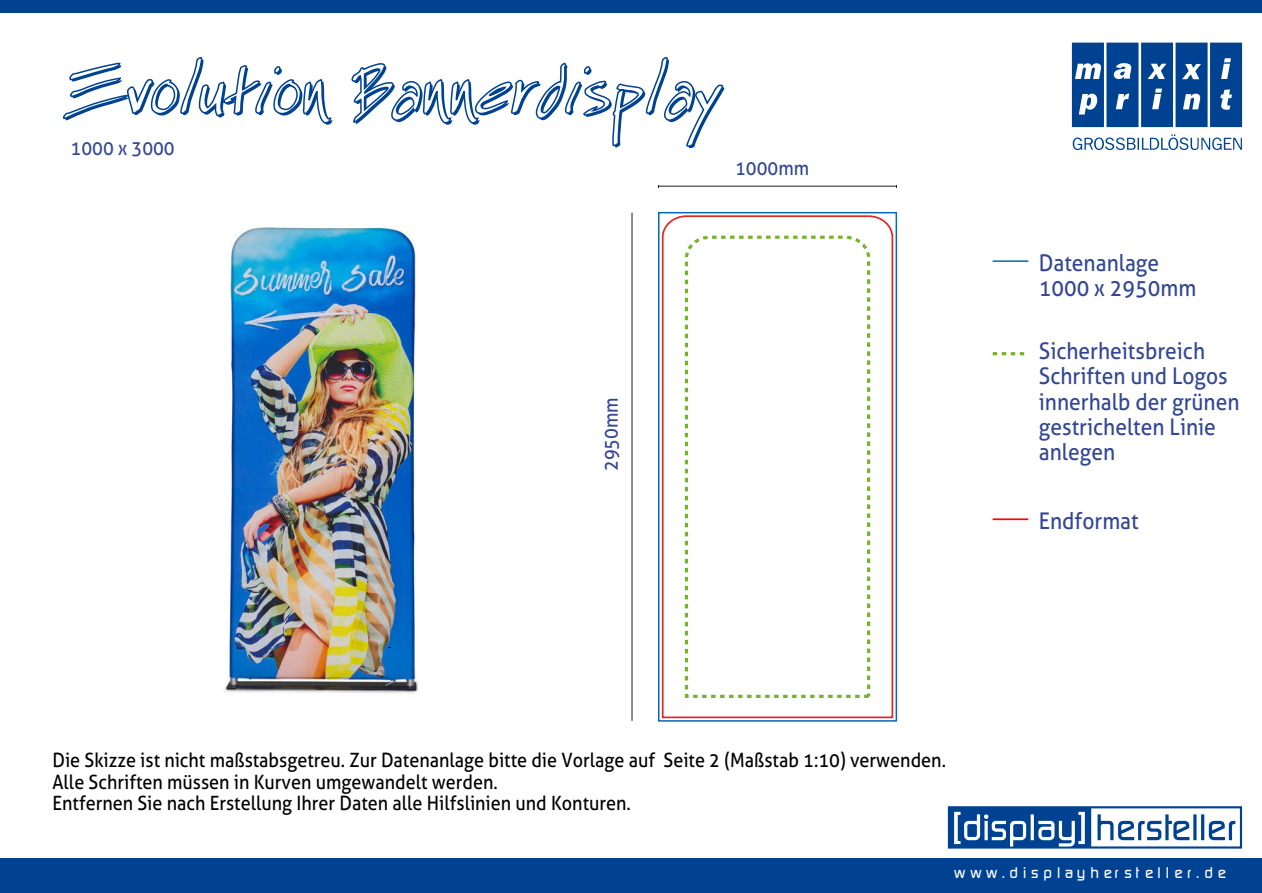
<style>
.page{position:relative;width:1262px;height:893px;background:#fff}
.page>*{position:absolute;margin:0;border:0;box-sizing:border-box;transform-origin:0 0}
.t1{font:92.85px "Especial Kay";color:#004292}
.t2{font:22.95px/25.2px "Aller";color:#334794;scale:.91 1}
.t3{font:19.65px/21.6px "Aller";color:#000;scale:.91 1}
.t4{font:19.65px "Aller";color:#334794;scale:.91 1}
.t5{font:500 15px "Dicot";letter-spacing:.33em;color:#fff}
</style>
<div class="page">
<img style="left:224px;top:227px;width:195px;height:466px">
<div style="left:0;top:858px;width:1262px;height:34px;background:#004292"></div>
<div style="left:0;top:0;width:1262px;height:12px;background:#004292"></div>
<svg style="left:947px;top:806px;width:295px;height:42px"></svg>
<svg style="left:1071px;top:43px;width:171px;height:107px"></svg>
<svg style="left:62px;top:57px;width:270px;height:67px"></svg>
<svg style="left:351px;top:57px;width:373px;height:90px"></svg>
<hr style="left:992px;top:260px;width:36px;height:2px;background:#0069b3">
<hr style="left:992px;top:518px;width:36px;height:2px;background:#f00">
<svg style="left:992px;top:352px;width:33px;height:3px"></svg>
<hr style="left:659px;top:186px;width:237px;height:1px;background:#1d1d1b">
<hr style="left:631px;top:213px;width:1px;height:507px;background:#1d1d1b">
<svg style="left:661px;top:215px;width:233px;height:503px"></svg>
<div style="left:658px;top:212px;width:239px;height:509px;border:2px solid #0369b2"></div>
<svg style="left:683px;top:234px;width:188px;height:465px"></svg>
<h1 class="t1" style="left:73px;top:53px;width:652px">Evolution Bannerdisplay</h1>
<p class="t4" style="left:71px;top:136px;width:116px">1000 x 3000</p>
<p class="t4" style="left:735px;top:156px;width:83px">1000mm</p>
<p class="t4" style="left:599px;top:471px;width:83px;rotate:-90deg">2950mm</p>
<p class="t2" style="left:1039px;top:250px;width:174px">Datenanlage<br>1000 x 2950mm</p>
<p class="t2" style="left:1039px;top:338px;width:222px">Sicherheitsbreich<br>Schriften und Logos innerhalb der grünen gestrichelten Linie anlegen</p>
<p class="t2" style="left:1039px;top:508px;width:111px">Endformat</p>
<p class="t3" style="left:52px;top:749px;width:983px">Die Skizze ist nicht maßstabsgetreu. Zur Datenanlage bitte die Vorlage auf Seite 2 (Maßstab 1:10) verwenden.<br>Alle Schriften müssen in Kurven umgewandelt werden.<br>Entfernen Sie nach Erstellung Ihrer Daten alle Hilfslinien und Konturen.</p>
<p class="t5" style="left:954px;top:863px;width:273px">www.displayhersteller.de</p>
</div>
